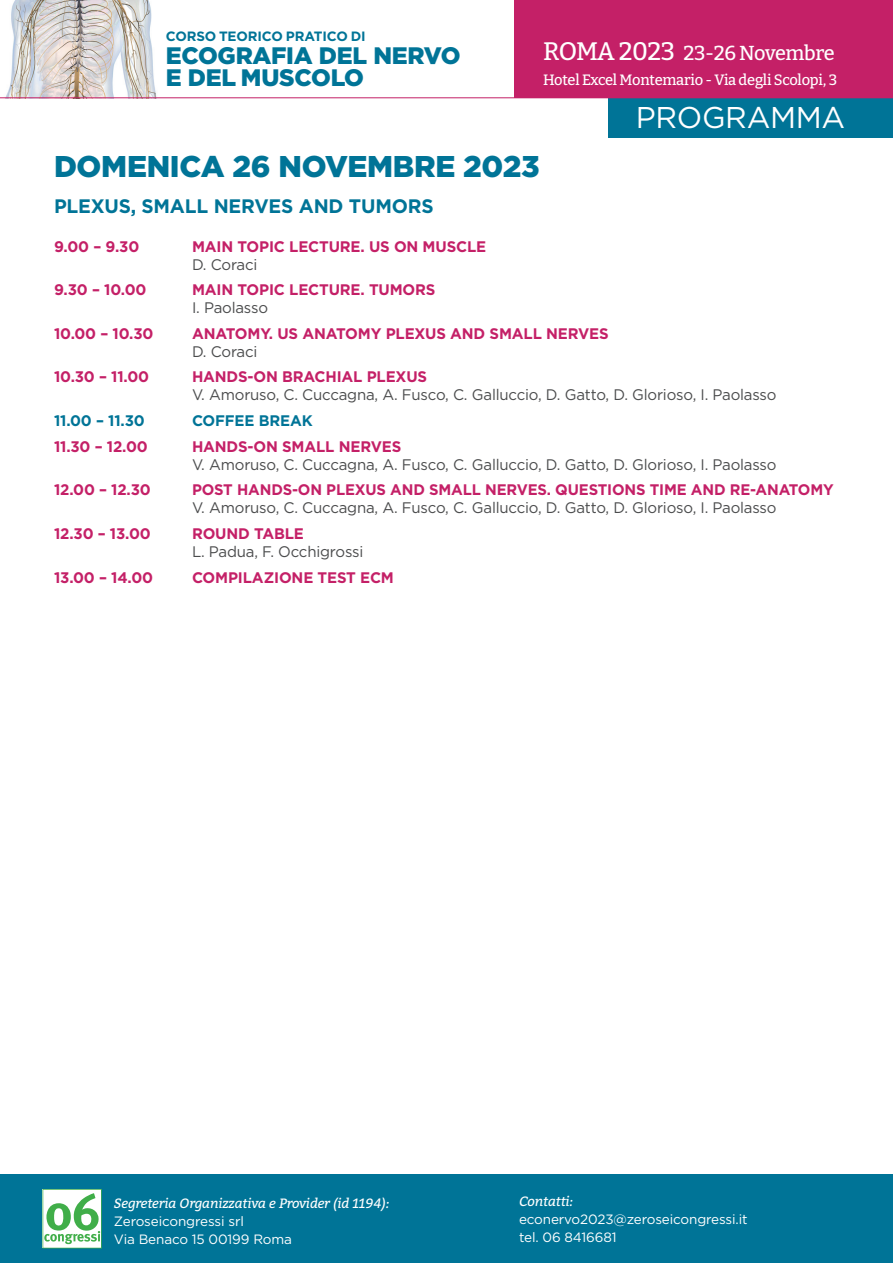
<style>
.page{position:relative;width:893px;height:1263px;background:#fff}
.page>*{position:absolute;margin:0;border:0;box-sizing:border-box;transform-origin:0 0}
.t1{font:900 30px "Gotham";letter-spacing:-.01em;color:#007497}
.t2{font:30px "Gotham";letter-spacing:-.01em;color:#fff}
.t3{font:900 23.85px/21.5px "Gotham";letter-spacing:-.01em;color:#007497}
.t4{font:500 20.25px "Bitter";letter-spacing:-.015em;color:#fff}
.t5{font:700 19.5px "Gotham";letter-spacing:-.01em;color:#007497}
.t6{font:700 15.3px "Gotham";letter-spacing:-.01em;color:#c42067}
.t7{font:15.3px "Gotham";letter-spacing:-.01em;color:#4b4c4d}
.t8{font:700 15.3px "Gotham";letter-spacing:-.01em;color:#007497}
.t9{font:500 15px "Bitter";letter-spacing:-.015em;color:#fff}
.t10{font:13.5px/18px "Gotham";letter-spacing:-.01em;color:#fff}
.t11{font:italic 13.5px "Bitter";letter-spacing:-.01em;color:#fff}
.t12{font:700 13.5px "Gotham";letter-spacing:-.01em;color:#007497}
.s1{font-size:25.35px}
</style>
<div class="page">
<div style="left:608px;top:45px;width:285px;height:93px;background:#007497"></div>
<img style="left:6px;top:0;width:151px;height:97px">
<div style="left:514px;top:0;width:379px;height:97px;background:#c42067"></div>
<hr style="left:0;top:97px;width:893px;height:1px;background:#c42067">
<div style="left:0;top:1174px;width:893px;height:89px;background:#007497"></div>
<svg style="left:43px;top:1189px;width:59px;height:59px;background:#b9e1bc"></svg>
<p class="t12" style="left:166px;top:27px;width:201px">CORSO TEORICO PRATICO DI</p>
<h2 class="t3" style="left:166px;top:45px;width:296px">ECOGRAFIA DEL NERVO<br>E DEL MUSCOLO</h2>
<h3 class="t4" style="left:543px;top:40px;width:293px"><span class="s1">ROMA 2023</span> 23-26 Novembre</h3>
<p class="t9" style="left:543px;top:71px;width:296px">Hotel Excel Montemario - Via degli Scolopi, 3</p>
<h1 class="t2" style="left:636px;top:99px;width:211px">PROGRAMMA</h1>
<h1 class="t1" style="left:54px;top:146px;width:487px">DOMENICA 26 NOVEMBRE 2023</h1>
<p class="t5" style="left:54px;top:193px;width:381px">PLEXUS, SMALL NERVES AND TUMORS</p>
<p class="t6" style="left:54px;top:236px;width:87px">9.00 – 9.30</p>
<p class="t6" style="left:192px;top:236px;width:296px">MAIN TOPIC LECTURE. US ON MUSCLE</p>
<p class="t7" style="left:192px;top:254px;width:67px">D. Coraci</p>
<p class="t6" style="left:54px;top:280px;width:94px">9.30 – 10.00</p>
<p class="t6" style="left:192px;top:280px;width:245px">MAIN TOPIC LECTURE. TUMORS</p>
<p class="t7" style="left:192px;top:298px;width:78px">I. Paolasso</p>
<p class="t6" style="left:54px;top:323px;width:101px">10.00 – 10.30</p>
<p class="t6" style="left:192px;top:323px;width:418px">ANATOMY. US ANATOMY PLEXUS AND SMALL NERVES</p>
<p class="t7" style="left:192px;top:342px;width:67px">D. Coraci</p>
<p class="t6" style="left:54px;top:367px;width:97px">10.30 – 11.00</p>
<p class="t6" style="left:192px;top:367px;width:237px">HANDS-ON BRACHIAL PLEXUS</p>
<p class="t7" style="left:192px;top:385px;width:586px">V. Amoruso, C. Cuccagna, A. Fusco, C. Galluccio, D. Gatto, D. Glorioso, I. Paolasso</p>
<p class="t8" style="left:54px;top:411px;width:92px">11.00 – 11.30</p>
<p class="t8" style="left:192px;top:411px;width:122px">COFFEE BREAK</p>
<p class="t6" style="left:54px;top:436px;width:95px">11.30 – 12.00</p>
<p class="t6" style="left:192px;top:436px;width:211px">HANDS-ON SMALL NERVES</p>
<p class="t7" style="left:192px;top:455px;width:586px">V. Amoruso, C. Cuccagna, A. Fusco, C. Galluccio, D. Gatto, D. Glorioso, I. Paolasso</p>
<p class="t6" style="left:54px;top:480px;width:98px">12.00 – 12.30</p>
<p class="t6" style="left:192px;top:480px;width:643px">POST HANDS-ON PLEXUS AND SMALL NERVES. QUESTIONS TIME AND RE-ANATOMY</p>
<p class="t7" style="left:192px;top:498px;width:586px">V. Amoruso, C. Cuccagna, A. Fusco, C. Galluccio, D. Gatto, D. Glorioso, I. Paolasso</p>
<p class="t6" style="left:54px;top:523px;width:98px">12.30 – 13.00</p>
<p class="t6" style="left:192px;top:523px;width:113px">ROUND TABLE</p>
<p class="t7" style="left:192px;top:542px;width:173px">L. Padua, F. Occhigrossi</p>
<p class="t6" style="left:54px;top:567px;width:101px">13.00 – 14.00</p>
<p class="t6" style="left:192px;top:567px;width:203px">COMPILAZIONE TEST ECM</p>
<p class="t11" style="left:114px;top:1194px;width:277px">Segreteria Organizzativa e Provider (id 1194):</p>
<p class="t10" style="left:114px;top:1211px;width:180px">Zeroseicongressi srl<br>Via Benaco 15 00199 Roma</p>
<p class="t11" style="left:519px;top:1192px;width:56px">Contatti:</p>
<p class="t10" style="left:519px;top:1209px;width:230px">econervo2023@zeroseicongressi.it tel. 06 8416681</p>
</div>
